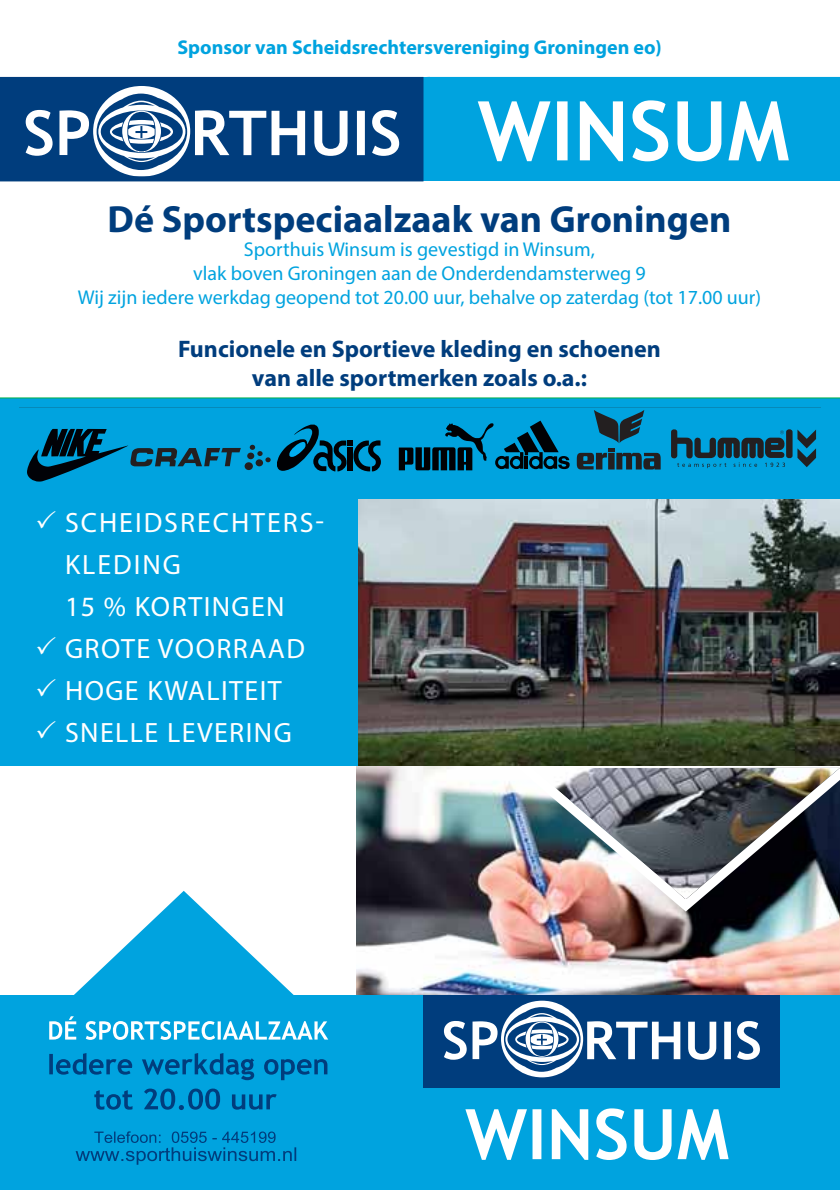
<style>
.page{position:relative;width:840px;height:1190px;background:#fff}
.page>*{position:absolute;margin:0;border:0;box-sizing:border-box;transform-origin:0 0}
.t1{font:700 38px "Myriad Pro";color:#003d7d}
.t2{font:28px "Myriad Pro";letter-spacing:.05em;color:#fff}
.t3{font:28px/42px "Myriad Pro";letter-spacing:.07em;color:#fff}
.t4{font:700 24px/28.8px "Myriad Pro";color:#003d7d;text-align:center}
.t5{font:20px/24px "Myriad Pro";color:#00a3df;text-align:center}
.t6{font:700 20px "Myriad Pro";color:#00a3df}
</style>
<div class="page">
<svg style="left:0;top:398px;width:840px;height:102px;background:#03a3db"></svg>
<div style="left:20px;top:408px;width:801px;height:74px;background:#00a3df"></div>
<svg style="left:27px;top:429px;width:244px;height:53px;background:#037ba8"></svg>
<svg style="left:277px;top:425px;width:104px;height:46px;background:#00658b"></svg>
<svg style="left:399px;top:421px;width:171px;height:49px;background:#00678e"></svg>
<svg style="left:577px;top:410px;width:84px;height:60px;background:#0c7197"></svg>
<svg style="left:671px;top:428px;width:145px;height:40px;background:#0d6d92"></svg>
<img style="left:357px;top:766px;width:483px;height:229px">
<img style="left:494px;top:766px;width:346px;height:152px">
<img style="left:357px;top:500px;width:483px;height:266px">
<div style="left:0;top:995px;width:840px;height:195px;background:#00a3df"></div>
<svg style="left:74px;top:891px;width:220px;height:104px"></svg>
<svg style="left:49px;top:1016px;width:279px;height:24px"></svg>
<svg style="left:76px;top:1131px;width:220px;height:34px"></svg>
<svg style="left:94px;top:1089px;width:183px;height:21px"></svg>
<svg style="left:49px;top:1053px;width:278px;height:27px"></svg>
<div style="left:0;top:500px;width:357px;height:266px;background:#00a3df"></div>
<svg style="left:423px;top:1087px;width:356px;height:1px"></svg>
<div style="left:423px;top:995px;width:357px;height:92px;background:#003d7d"></div>
<svg style="left:465px;top:1108px;width:264px;height:52px"></svg>
<svg style="left:444px;top:1001px;width:316px;height:76px"></svg>
<div style="left:428px;top:77px;width:412px;height:103px;background:#00a3df"></div>
<hr style="left:427px;top:77px;width:3px;height:103px;background:#00a3df">
<svg style="left:478px;top:100px;width:311px;height:61px"></svg>
<svg style="left:0;top:77px;width:424px;height:104px"></svg>
<p class="t6" style="left:177px;top:40px;width:486px">Sponsor van Scheidsrechtersvereniging Groningen eo)</p>
<h1 class="t1" style="left:108px;top:205px;width:625px">Dé Sportspeciaalzaak van Groningen</h1>
<p class="t5" style="left:78px;top:239px;width:685px">Sporthuis Winsum is gevestigd in Winsum,<br>vlak boven Groningen aan de Onderdendamsterweg 9<br>Wij zijn iedere werkdag geopend tot 20.00 uur, behalve op zaterdag (tot 17.00 uur)</p>
<p class="t4" style="left:178px;top:336px;width:485px">Funcionele en Sportieve kleding en schoenen van alle sportmerken zoals o.a.:</p>
<h2 class="t3" style="left:65px;top:504px;width:261px;text-indent:-30px">✓ SCHEIDSRECHTERS-<br>KLEDING<br>15 % KORTINGEN</h2>
<h2 class="t2" style="left:35px;top:638px;width:271px">✓ GROTE VOORRAAD</h2>
<h2 class="t2" style="left:35px;top:680px;width:248px">✓ HOGE KWALITEIT</h2>
<h2 class="t2" style="left:35px;top:722px;width:258px">✓ SNELLE LEVERING</h2>
</div>
